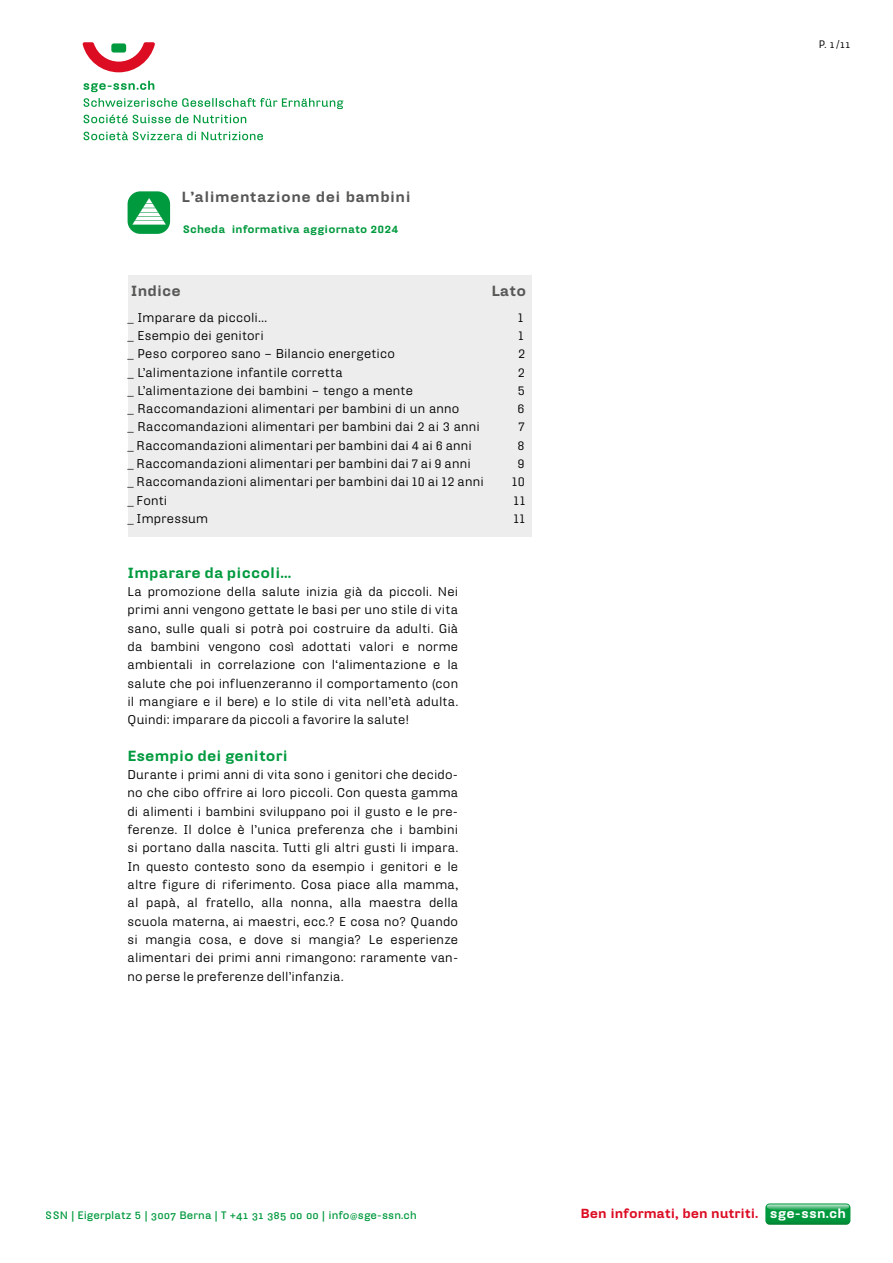
<style>
.page{position:relative;width:893px;height:1263px;background:#fff}
.page>*{position:absolute;margin:0;border:0;box-sizing:border-box;transform-origin:0 0}
.t1{font:900 14.25px "Hydra Text";letter-spacing:.01em;color:#009a3e}
.t2{font:900 14.25px "Hydra Text";letter-spacing:.03em;color:#575756}
.t3{font:900 14.25px "Hydra Text OT";color:#575756}
.t4{font:900 12.75px "Hydra Text";letter-spacing:-.01em;color:#dc0c23}
.t5{font:12.3px/18.3px "Hydra Text";letter-spacing:.015em;color:#000;text-align:justify}
.t6{font:700 10.5px "Hydra Text";letter-spacing:.01em;color:#009a3e}
.t7{font:900 10.5px "Hydra Text";letter-spacing:.01em;color:#009a3e}
.t8{font:10.5px "Hydra Text";color:#000}
.s1{font-family:"Hydra Text Regular Expert"}
.s2{font-family:"Hydra Text Bold Expert";font-weight:400}
.s3{font-weight:400}
.s4{color:#fff}
</style>
<div class="page">
<svg style="left:765px;top:1203px;width:85px;height:22px;background:#24a456"></svg>
<svg style="left:84px;top:131px;width:179px;height:9px"></svg>
<svg style="left:84px;top:98px;width:259px;height:25px"></svg>
<svg style="left:83px;top:81px;width:71px;height:11px"></svg>
<svg style="left:83px;top:42px;width:72px;height:30px"></svg>
<div style="left:128px;top:275px;width:403px;height:261px;background:#ededed"></div>
<div style="left:128px;top:191px;width:42px;height:43px;background:#009a3e;border-radius:13px"></div>
<svg style="left:132px;top:198px;width:34px;height:27px"></svg>
<p class="t2" style="left:182px;top:188px;width:231px">L’alimentazione dei bambini</p>
<p class="t7" style="left:183px;top:222px;width:217px">Scheda informativa aggiornato 2024</p>
<p class="t2" style="left:131px;top:281px;width:52px">Indice</p>
<p class="t3" style="left:491px;top:281px;width:36px">Lato</p>
<p class="t5" style="left:128px;top:308px;width:141px">_ Imparare da piccoli…</p>
<p class="t5" style="left:518px;top:308px;width:7px">1</p>
<p class="t5" style="left:128px;top:326px;width:138px">_ Esempio dei genitori</p>
<p class="t5" style="left:518px;top:326px;width:7px">1</p>
<p class="t5" style="left:128px;top:344px;width:269px">_ Peso corporeo sano – Bilancio energetico</p>
<p class="t5" style="left:518px;top:344px;width:9px">2</p>
<p class="t5" style="left:128px;top:363px;width:217px">_ L’alimentazione infantile corretta</p>
<p class="t5" style="left:518px;top:363px;width:9px">2</p>
<p class="t5" style="left:128px;top:381px;width:287px">_ L’alimentazione dei bambini – tengo a mente</p>
<p class="t5" style="left:518px;top:381px;width:9px">5</p>
<p class="t5" style="left:128px;top:399px;width:333px">_ Raccomandazioni alimentari per bambini di un anno</p>
<p class="t5" style="left:518px;top:399px;width:9px">6</p>
<p class="t5" style="left:128px;top:418px;width:354px">_ Raccomandazioni alimentari per bambini dai 2 ai 3 anni</p>
<p class="t5" style="left:518px;top:418px;width:8px">7</p>
<p class="t5" style="left:128px;top:436px;width:346px">_ Raccomandazioni alimentari per bambini dai 4 ai 6 anni</p>
<p class="t5" style="left:518px;top:436px;width:9px">8</p>
<p class="t5" style="left:128px;top:454px;width:345px">_ Raccomandazioni alimentari per bambini dai 7 ai 9 anni</p>
<p class="t5" style="left:518px;top:454px;width:9px">9</p>
<p class="t5" style="left:128px;top:472px;width:358px">_ Raccomandazioni alimentari per bambini dai 10 ai 12 anni</p>
<p class="t5" style="left:512px;top:472px;width:15px">10</p>
<p class="t5" style="left:128px;top:491px;width:41px">_ Fonti</p>
<p class="t5" style="left:514px;top:491px;width:14px">11</p>
<p class="t5" style="left:128px;top:509px;width:82px">_ Impressum</p>
<p class="t5" style="left:513px;top:509px;width:14px">11</p>
<p class="t1" style="left:128px;top:563px;width:165px">Imparare da piccoli...</p>
<p class="t5" style="left:128px;top:582px;width:332px">La promozione della salute inizia già da piccoli. Nei primi anni vengono gettate le basi per uno stile di vita sano, sulle quali si potrà poi costruire da adulti. Già da bambini vengono così adottati valori e norme ambientali in correlazione con l‘alimentazione e la salute che poi influenzeranno il comportamento (con il mangiare e il bere) e lo stile di vita nell’età adulta.<br>Quindi: imparare da piccoli a favorire la salute!</p>
<p class="t1" style="left:128px;top:746px;width:162px">Esempio dei genitori</p>
<p class="t5" style="left:128px;top:765px;width:332px">Durante i primi anni di vita sono i genitori che decido&shy;no che cibo offrire ai loro piccoli. Con questa gamma di alimenti i bambini sviluppano poi il gusto e le pre&shy;ferenze. Il dolce è l’unica preferenza che i bambini si portano dalla nascita. Tutti gli altri gusti li impara.<br>In questo contesto sono da esempio i genitori e le altre figure di riferimento. Cosa piace alla mamma, al papà, al fratello, alla nonna, alla maestra della scuola materna, ai maestri, ecc.? E cosa no? Quando si mangia cosa, e dove si mangia? Le esperienze alimentari dei primi anni rimangono: raramente van&shy;no perse le preferenze dell’infanzia.</p>
<p class="t8" style="left:818px;top:38px;width:34px">P. <span class="s1">1</span> / <span class="s1">11</span></p>
<p class="t6" style="left:46px;top:1208px;width:373px">SSN | Eigerplatz 5 | <span class="s2">3007</span> Berna | T +<span class="s2">41 31 385 00 00</span> | info<span class="s3">@</span>sge-ssn.ch</p>
<p class="t4" style="left:581px;top:1205px;width:267px">Ben informati, ben nutriti. <span class="s4">sge-ssn.ch</span></p>
</div>
